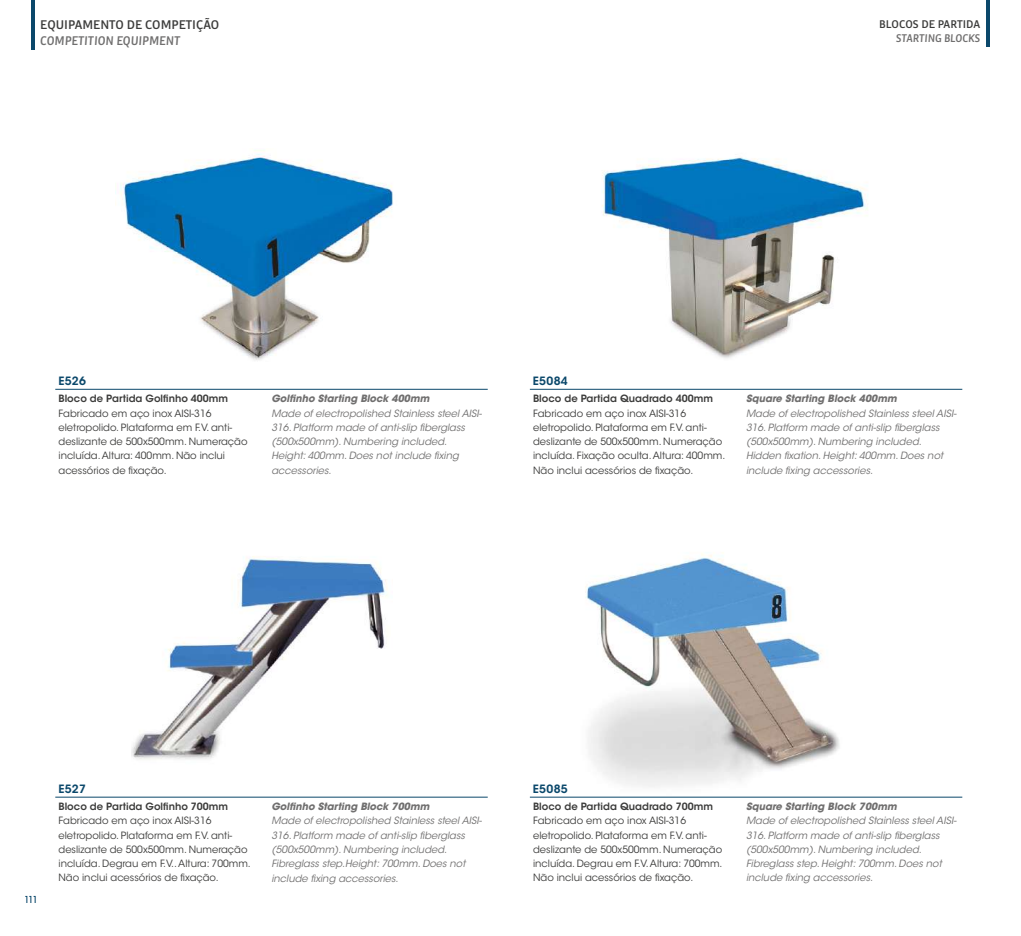
<style>
.page{position:relative;width:1021px;height:936px;background:#fff}
.page>*{position:absolute;margin:0;border:0;box-sizing:border-box;transform-origin:0 0}
.t1{font:500 13.5px "Bulo";color:#3c3c3b}
.t2{font:italic 500 13.5px "Bulo";color:#706f6f}
.t3{font:500 12px "Bulo";color:#3c3c3b}
.t4{font:italic 500 12px "Bulo";color:#706f6f}
.t5{font:600 11.4px "ITC Avant Garde Std";letter-spacing:.03em;color:#0b486b}
.t6{font:10.5px "Avant Garde Md ITCTT";color:#0b486b}
.t7{font:italic 10.05px/14.2px "ITC Avant Garde Std";color:#706f6f}
.t8{font:10.05px/14.2px "ITC Avant Garde Std";color:#3c3c3b}
.t9{font:600 10.05px "ITC Avant Garde Std";color:#3c3c3b}
.t10{font:italic 700 10.05px "ITC Avant Garde Std";color:#706f6f}
</style>
<div class="page">
<img style="left:585px;top:552px;width:255px;height:235px">
<img style="left:115px;top:150px;width:278px;height:210px">
<img style="left:602px;top:157px;width:266px;height:202px">
<hr style="left:55px;top:389px;width:432px;height:1px;background:#0b486b">
<hr style="left:55px;top:796px;width:432px;height:1px;background:#0b486b">
<hr style="left:530px;top:796px;width:432px;height:1px;background:#0b486b">
<hr style="left:530px;top:389px;width:432px;height:1px;background:#0b486b">
<img style="left:131px;top:556px;width:257px;height:204px">
<hr style="left:986px;top:0;width:3px;height:46px;background:#0b486b">
<hr style="left:31px;top:0;width:3px;height:49px;background:#0b486b">
<h1 class="t1" style="left:40px;top:16px;width:181px">EQUIPAMENTO DE COMPETIÇÃO</h1>
<h1 class="t2" style="left:40px;top:32px;width:142px">COMPETITION EQUIPMENT</h1>
<p class="t3" style="left:879px;top:16px;width:102px">BLOCOS DE PARTIDA</p>
<p class="t4" style="left:896px;top:31px;width:85px">STARTING BLOCKS</p>
<p class="t5" style="left:58px;top:373px;width:29px">E526</p>
<p class="t5" style="left:533px;top:373px;width:36px">E5084</p>
<p class="t9" style="left:59px;top:392px;width:171px">Bloco de Partida Golfinho 400mm</p>
<p class="t8" style="left:59px;top:406px;width:190px">Fabricado em aço inox AISI-316 eletropolido. Plataforma em F.V. anti&shy;deslizante de 500x500mm. Numeração incluída. Altura: 400mm. Não inclui acessórios de fixação.</p>
<p class="t9" style="left:533px;top:392px;width:181px">Bloco de Partida Quadrado 400mm</p>
<p class="t8" style="left:533px;top:406px;width:194px">Fabricado em aço inox AISI-316 eletropolido. Plataforma em F.V. anti&shy;deslizante de 500x500mm. Numeração incluída. Fixação oculta. Altura: 400mm.<br>Não inclui acessórios de fixação.</p>
<p class="t10" style="left:271px;top:392px;width:159px">Golfinho Starting Block 400mm</p>
<p class="t7" style="left:271px;top:406px;width:212px">Made of electropolished Stainless steel AISI-316. Platform made of anti-slip fiberglass (500x500mm). Numbering included.<br>Height: 400mm. Does not include fixing accessories.</p>
<p class="t10" style="left:746px;top:392px;width:152px">Square Starting Block 400mm</p>
<p class="t7" style="left:746px;top:406px;width:212px">Made of electropolished Stainless steel AISI-316. Platform made of anti-slip fiberglass (500x500mm). Numbering included.<br>Hidden fixation. Height: 400mm. Does not include fixing accessories.</p>
<p class="t6" style="left:24px;top:893px;width:15px">111</p>
<p class="t5" style="left:58px;top:781px;width:29px">E527</p>
<p class="t5" style="left:533px;top:781px;width:36px">E5085</p>
<p class="t9" style="left:59px;top:800px;width:171px">Bloco de Partida Golfinho 700mm</p>
<p class="t8" style="left:59px;top:813px;width:194px">Fabricado em aço inox AISI-316 eletropolido. Plataforma em F.V. anti&shy;deslizante de 500x500mm. Numeração incluída. Degrau em F.V.. Altura: 700mm.<br>Não inclui acessórios de fixação.</p>
<p class="t10" style="left:271px;top:800px;width:159px">Golfinho Starting Block 700mm</p>
<p class="t7" style="left:271px;top:813px;width:212px">Made of electropolished Stainless steel AISI-316. Platform made of anti-slip fiberglass (500x500mm). Numbering included.<br>Fibreglass step.Height: 700mm. Does not include fixing accessories.</p>
<p class="t9" style="left:533px;top:800px;width:181px">Bloco de Partida Quadrado 700mm</p>
<p class="t8" style="left:533px;top:813px;width:191px">Fabricado em aço inox AISI-316 eletropolido. Plataforma em F.V. anti&shy;deslizante de 500x500mm. Numeração incluída. Degrau em F.V. Altura: 700mm.<br>Não inclui acessórios de fixação.</p>
<p class="t10" style="left:746px;top:799px;width:152px">Square Starting Block 700mm</p>
<p class="t7" style="left:746px;top:813px;width:212px">Made of electropolished Stainless steel AISI-316. Platform made of anti-slip fiberglass (500x500mm). Numbering included.<br>Fibreglass step. Height: 700mm. Does not include fixing accessories.</p>
</div>
